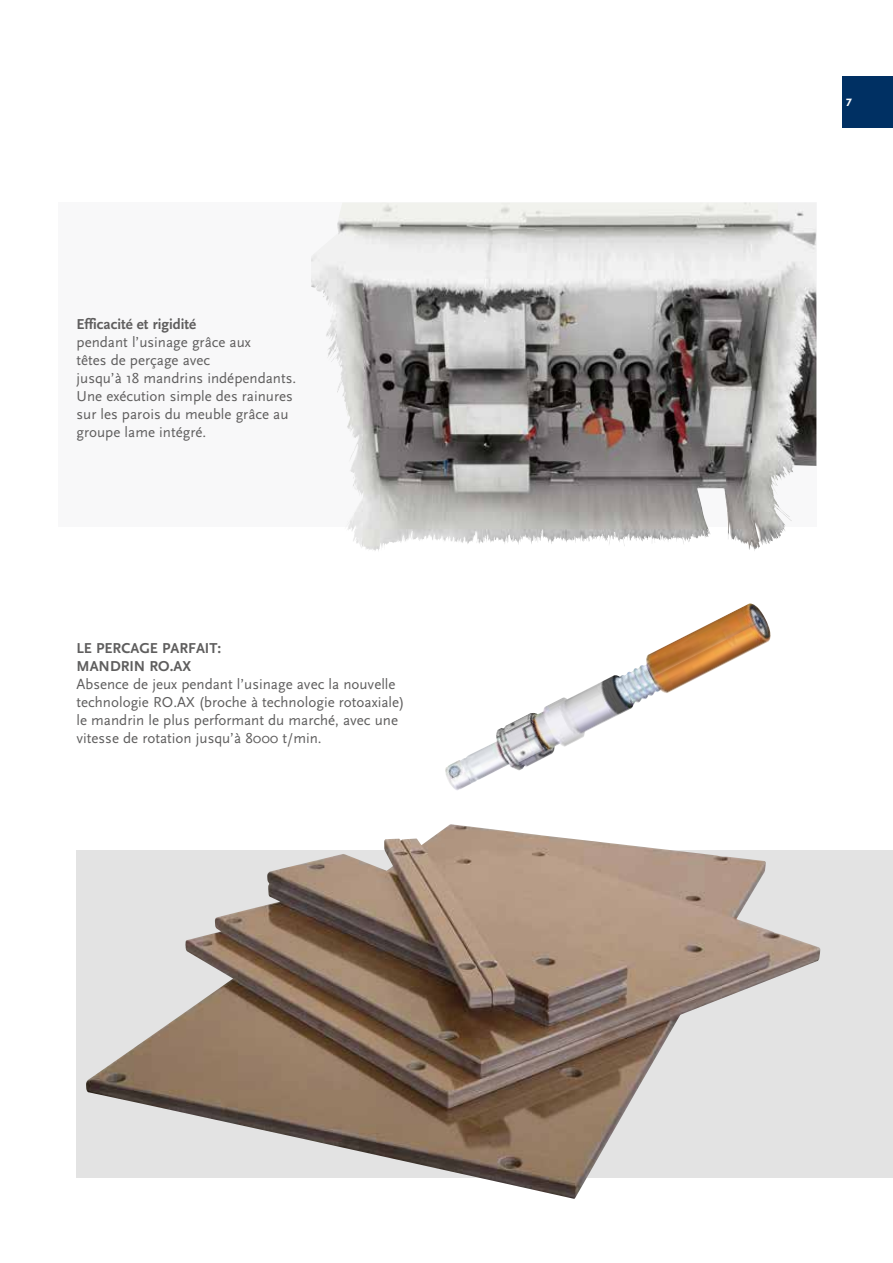
<style>
.page{position:relative;width:893px;height:1263px;background:#fff}
.page>*{position:absolute;margin:0;border:0;box-sizing:border-box;transform-origin:0 0}
.t1{font:15px/18px "Scala Sans";color:#5f5e5e}
.t2{font:700 15px/18px "Scala Sans";color:#5f5e5e}
.t3{font:800 10.5px "P22 Underground";color:#fff}
</style>
<div class="page">
<div style="left:77px;top:851px;width:816px;height:327px;background:#e3e3e3"></div>
<svg style="left:337px;top:203px;width:479px;height:324px;background:#a6a4a3"></svg>
<div style="left:842px;top:77px;width:51px;height:51px;background:#003063"></div>
<img style="left:311px;top:203px;width:31px;height:159px">
<img style="left:445px;top:603px;width:326px;height:187px">
<img style="left:86px;top:824px;width:734px;height:375px">
<p class="t2" style="left:77px;top:315px;width:121px">Efficacité et rigidité</p>
<p class="t1" style="left:77px;top:333px;width:221px">pendant l’usinage grâce aux<br>têtes de perçage avec<br>jusqu’à 18 mandrins indépendants.<br>Une exécution simple des rainures sur les parois du meuble grâce au groupe lame intégré.</p>
<p class="t2" style="left:77px;top:639px;width:146px">LE PERCAGE PARFAIT:<br>MANDRIN RO.AX</p>
<p class="t1" style="left:77px;top:675px;width:330px">Absence de jeux pendant l’usinage avec la nouvelle technologie RO.AX (broche à technologie rotoaxiale) le mandrin le plus performant du marché, avec une vitesse de rotation jusqu’à 8000 t/min.</p>
<p class="t3" style="left:846px;top:96px;width:7px">7</p>
</div>
